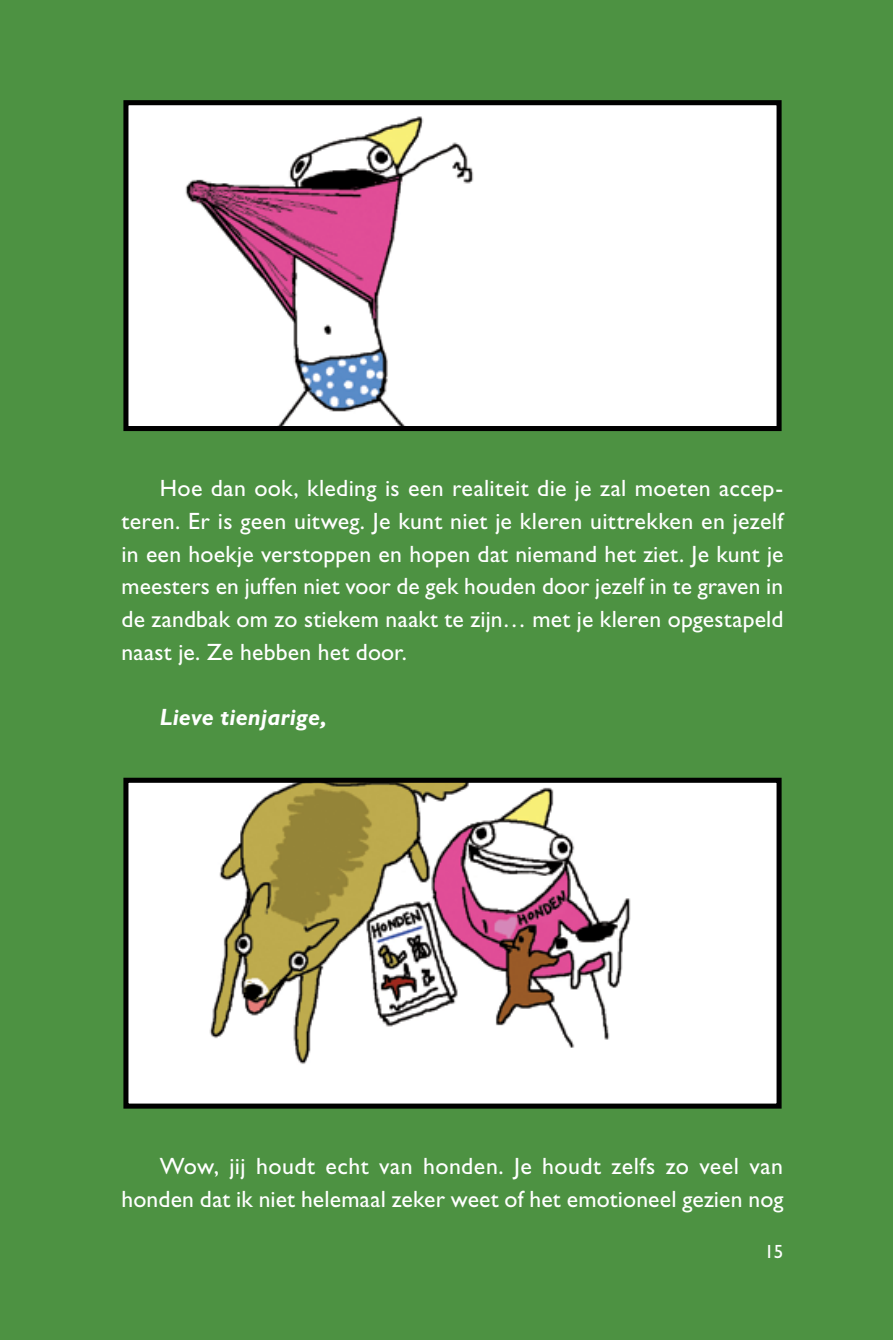
<style>
.page{position:relative;width:893px;height:1340px;background:#fff}
.page>*{position:absolute;margin:0;border:0;box-sizing:border-box;transform-origin:0 0}
.t1{font:23.62px/32.6px "Gill Sans Std";letter-spacing:.01em;color:#fff;text-align:justify}
.t2{font:italic 700 23.62px "Gill Sans Std";letter-spacing:.01em;color:#fff}
.t3{font:19.12px "Gill Sans Std";color:#fff}
</style>
<div class="page">
<div style="left:0;top:0;width:893px;height:1339px;background:#4d9242"></div>
<img style="left:129px;top:106px;width:647px;height:319px">
<div style="left:123px;top:100px;width:659px;height:331px;border:5px solid #000"></div>
<img style="left:129px;top:783px;width:647px;height:319px">
<div style="left:123px;top:777px;width:659px;height:331px;border:5px solid #000"></div>
<p class="t1" style="left:122px;top:472px;width:664px;text-indent:38px">Hoe dan ook, kleding is een realiteit die je zal moeten accep&shy;teren. Er is geen uitweg. Je kunt niet je kleren uittrekken en jezelf in een hoekje verstoppen en hopen dat niemand het ziet. Je kunt je meesters en juffen niet voor de gek houden door jezelf in te graven in de zandbak om zo stiekem naakt te zijn… met je kleren opgestapeld naast je. Ze hebben het door.</p>
<p class="t2" style="left:160px;top:703px;width:169px">Lieve tienjarige,</p>
<p class="t1" style="left:122px;top:1149px;width:663px;text-align:right">Wow, jij houdt echt van honden. Je houdt zelfs zo veel van honden dat ik niet helemaal zeker weet of het emotioneel gezien nog</p>
<p class="t3" style="left:764px;top:1240px;width:21px">15</p>
</div>
